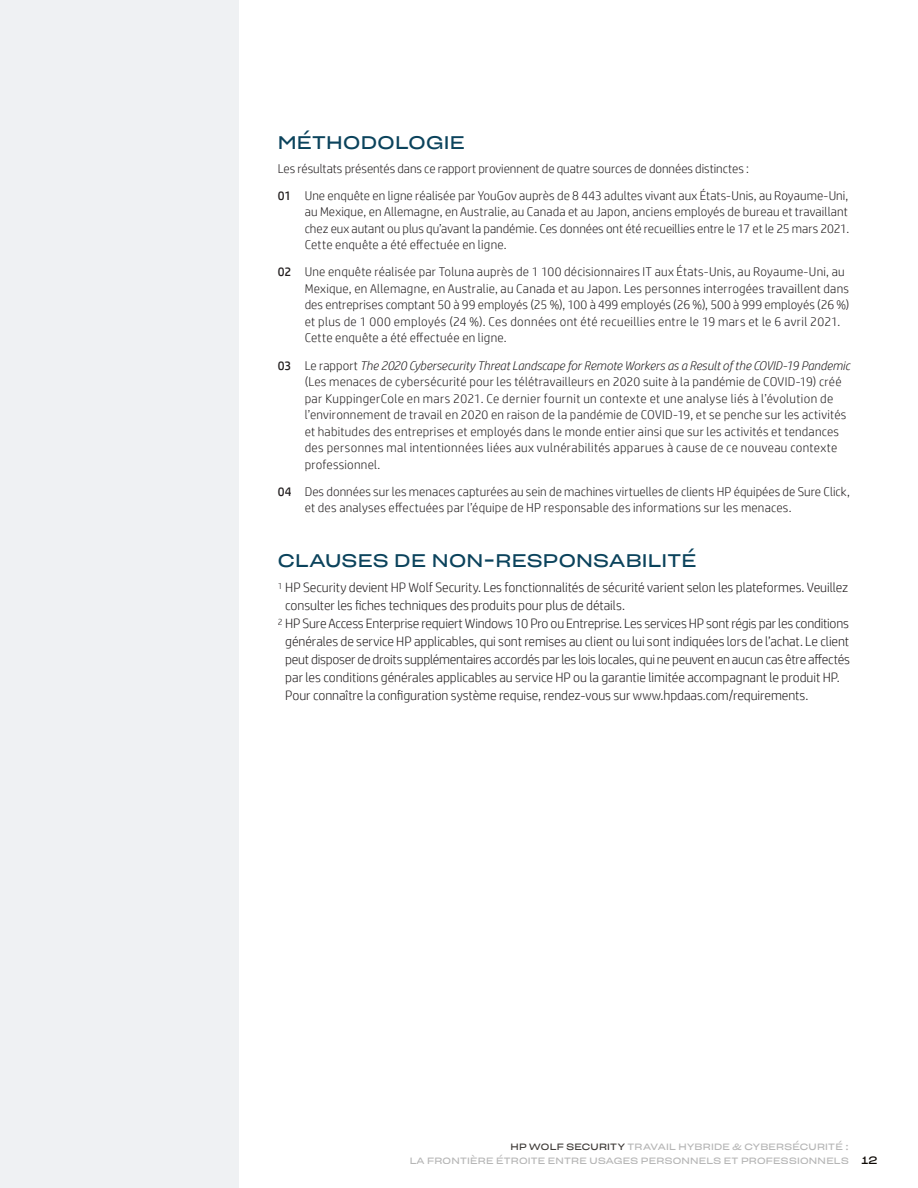
<style>
.page{position:relative;width:918px;height:1188px;background:#fff}
.page>*{position:absolute;margin:0;border:0;box-sizing:border-box;transform-origin:0 0}
.chapter_title{font:18px "Sharp Grotesk Book 25";letter-spacing:.02em;color:#0b435c}
.t1{font:300 13.5px/18px "HP Simplified";letter-spacing:-.005em;color:#231f20}
.text{font:300 12.75px/16.5px "HP Simplified";letter-spacing:.015em;color:#231f20}
.t2{font:9px/13.5px "Sharp Grotesk Book 25";letter-spacing:.025em;color:#a3a3a3}
.s1{font-weight:400}
.s2{font-style:italic}
.s3{color:#0e0905}
.s4{font-size:10.5px;color:#0e0905}
</style>
<div class="page">
<div style="left:0;top:0;width:239px;height:1188px;background:#eff1f3"></div>
<p class="chapter_title" style="left:278px;top:127px;width:189px">MÉTHODOLOGIE</p>
<p class="text" style="left:278px;top:160px;width:473px">Les résultats présentés dans ce rapport proviennent de quatre sources de données distinctes :</p>
<p class="text" style="left:305px;top:187px;width:546px;text-align:justify;text-indent:-27px"><span class="s1">01</span> Une enquête en ligne réalisée par YouGov auprès de 8 443 adultes vivant aux États-Unis, au Royaume-Uni, au Mexique, en Allemagne, en Australie, au Canada et au Japon, anciens employés de bureau et travaillant chez eux autant ou plus qu’avant la pandémie. Ces données ont été recueillies entre le 17 et le 25 mars 2021.<br>Cette enquête a été effectuée en ligne.</p>
<p class="text" style="left:305px;top:263px;width:546px;text-indent:-27px"><span class="s1">02</span> Une enquête réalisée par Toluna auprès de 1 100 décisionnaires IT aux États-Unis, au Royaume-Uni, au Mexique, en Allemagne, en Australie, au Canada et au Japon. Les personnes interrogées travaillent dans des entreprises comptant 50 à 99 employés (25 %), 100 à 499 employés (26 %), 500 à 999 employés (26 %) et plus de 1 000 employés (24 %). Ces données ont été recueillies entre le 19 mars et le 6 avril 2021.<br>Cette enquête a été effectuée en ligne.</p>
<p class="text" style="left:305px;top:357px;width:547px;text-indent:-27px"><span class="s1">03</span> Le rapport <span class="s2">The 2020 Cybersecurity Threat Landscape for Remote Workers as a Result of the COVID-19 Pandemic </span>(Les menaces de cybersécurité pour les télétravailleurs en 2020 suite à la pandémie de COVID-19) créé par KuppingerCole en mars 2021. Ce dernier fournit un contexte et une analyse liés à l’évolution de l’environnement de travail en 2020 en raison de la pandémie de COVID-19, et se penche sur les activités et habitudes des entreprises et employés dans le monde entier ainsi que sur les activités et tendances des personnes mal intentionnées liées aux vulnérabilités apparues à cause de ce nouveau contexte professionnel.</p>
<p class="text" style="left:305px;top:483px;width:547px;text-indent:-27px"><span class="s1">04</span> Des données sur les menaces capturées au sein de machines virtuelles de clients HP équipées de Sure Click, et des analyses effectuées par l’équipe de HP responsable des informations sur les menaces.</p>
<p class="chapter_title" style="left:278px;top:545px;width:420px">CLAUSES DE NON-RESPONSABILITÉ</p>
<p class="t1" style="left:285px;top:578px;width:565px;text-indent:-8px"><sup>1</sup> HP Security devient HP Wolf Security. Les fonctionnalités de sécurité varient selon les plateformes. Veuillez consulter les fiches techniques des produits pour plus de détails.</p>
<p class="t1" style="left:285px;top:614px;width:566px;text-indent:-8px"><sup>2</sup> HP Sure Access Enterprise requiert Windows 10 Pro ou Entreprise. Les services HP sont régis par les conditions générales de service HP applicables, qui sont remises au client ou lui sont indiquées lors de l’achat. Le client peut disposer de droits supplémentaires accordés par les lois locales, qui ne peuvent en aucun cas être affectés par les conditions générales applicables au service HP ou la garantie limitée accompagnant le produit HP.<br>Pour connaître la configuration système requise, rendez-vous sur www.hpdaas.com/requirements.</p>
<p class="t2" style="left:409px;top:1139px;width:470px;text-indent:101px"><span class="s3">HP WOLF SECURITY</span> TRAVAIL HYBRIDE &amp; CYBERSÉCURITÉ :<br>LA FRONTIÈRE ÉTROITE ENTRE USAGES PERSONNELS ET PROFESSIONNELS <span class="s4">12</span></p>
</div>
